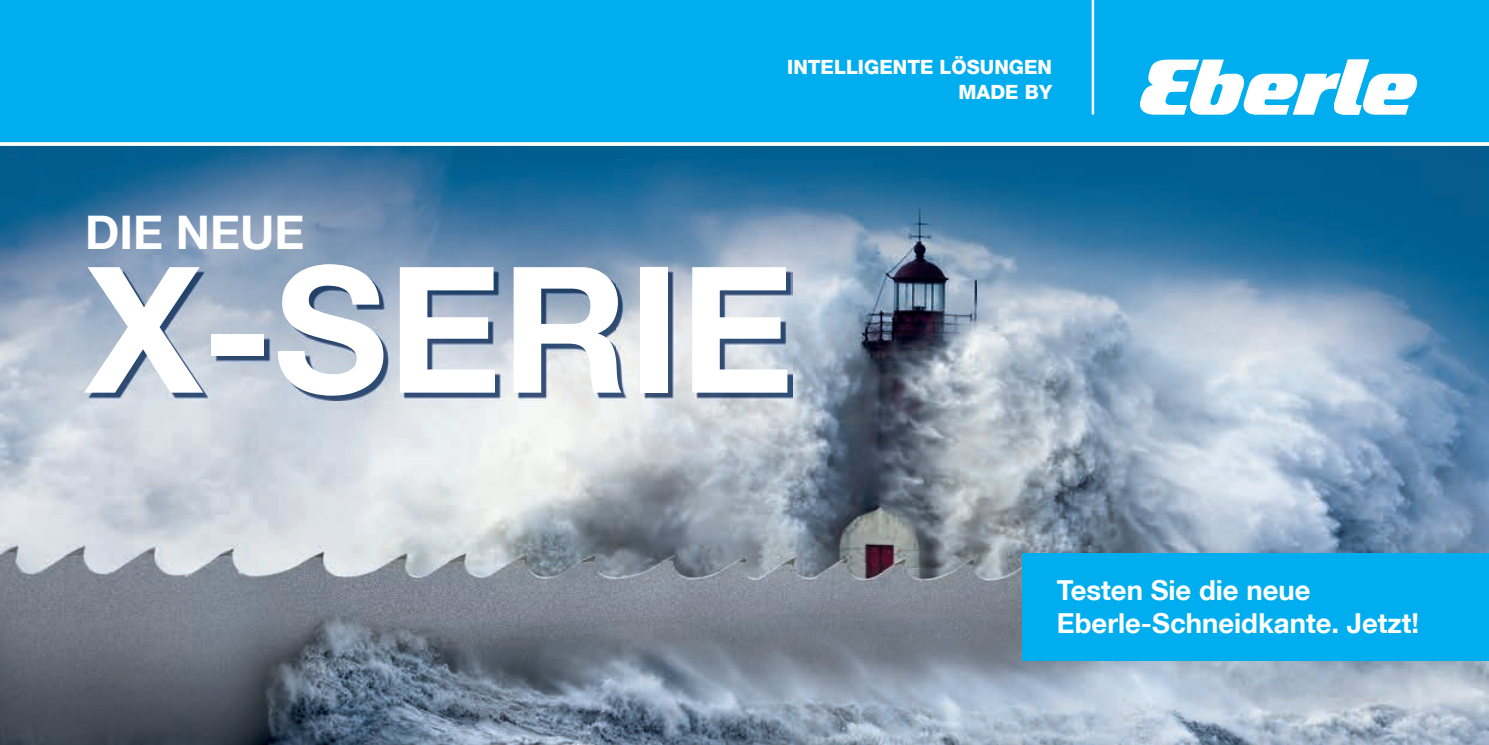
<style>
.page{position:relative;width:1489px;height:745px;background:#fff}
.page>*{position:absolute;margin:0;border:0;box-sizing:border-box;transform-origin:0 0}
.t1{font:700 175.5px "Helvetica Neue LT";color:#fff}
.t2{font:700 46.25px "Helvetica Neue LT";color:#fff}
.t3{font:700 27.5px/33.2px "Helvetica Neue LT";color:#fff}
.t4{font:800 19.5px/24.8px "Helvetica Neue LT";color:#fff;text-align:right}
</style>
<div class="page">
<img style="left:0;top:146px;width:1488px;height:598px">
<div style="left:0;top:0;width:1488px;height:144px;background:#00aeef"></div>
<hr style="left:1091px;top:0;width:3px;height:114px;background:#fff">
<svg style="left:1140px;top:60px;width:276px;height:55px"></svg>
<img style="left:88px;top:268px;width:704px;height:132px">
<svg style="left:0;top:142px;width:1488px;height:4px"></svg>
<div style="left:1022px;top:553px;width:466px;height:108px;background:#00aeef"></div>
<h2 class="t2" style="left:85px;top:204px;width:221px">DIE NEUE</h2>
<p class="t4" style="left:787px;top:54px;width:266px">INTELLIGENTE LÖSUNGEN<br>MADE BY</p>
<h1 class="t1" style="left:85px;top:221px;width:710px">X-SERIE</h1>
<p class="t3" style="left:1056px;top:572px;width:364px">Testen Sie die neue<br>Eberle-Schneidkante. Jetzt!</p>
</div>
